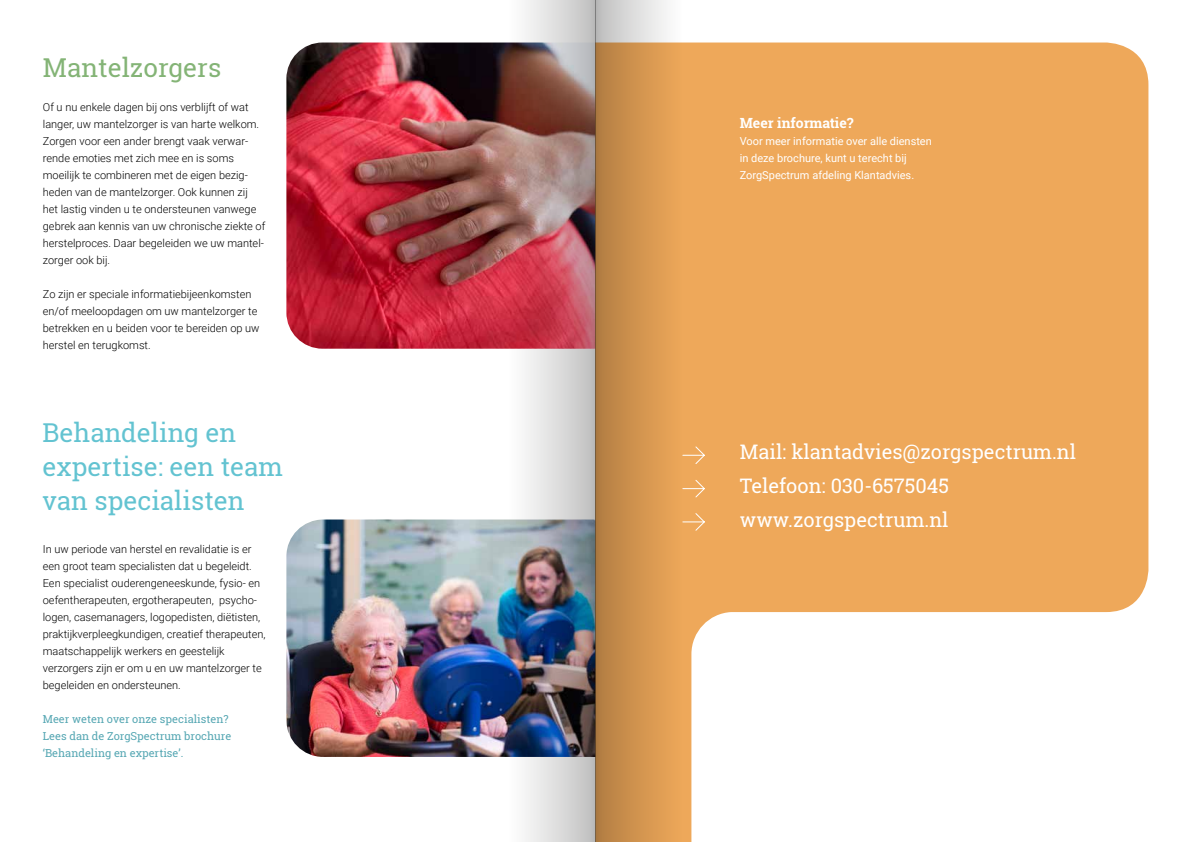
<style>
.page{position:relative;width:1191px;height:842px;background:#fff}
.page>*{position:absolute;margin:0;border:0;box-sizing:border-box;transform-origin:0 0}
.t1{font:26px/34px "Roboto Slab";color:#63c3d1}
.t2{font:26px "Roboto Slab";color:#84b476}
.t3{font:20px "Roboto Slab";color:#fff}
.t4{font:700 14px "Roboto Slab";color:#fff}
.t5{font:300 11px/17px "Roboto";color:#000}
.t6{font:11px/17px "Roboto";color:#fff}
.t7{font:11px/17px "Roboto Slab";color:#56a7b3}
</style>
<div class="page">
<img style="left:286px;top:519px;width:223px;height:238px">
<img style="left:286px;top:43px;width:223px;height:306px">
<svg style="left:681px;top:43px;width:467px;height:799px;fill:#eea85a"></svg>
<svg style="left:682px;top:479px;width:23px;height:19px"></svg>
<svg style="left:682px;top:445px;width:23px;height:20px"></svg>
<svg style="left:682px;top:512px;width:23px;height:20px"></svg>
<svg style="left:595px;top:0;width:86px;height:842px;background:#ce9554"></svg>
<img style="left:509px;top:0;width:86px;height:842px">
<h1 class="t2" style="left:43px;top:49px;width:180px">Mantelzorgers</h1>
<p class="t5" style="left:43px;top:98px;width:224px">Of u nu enkele dagen bij ons verblijft of wat langer, uw mantelzorger is van harte welkom.<br>Zorgen voor een ander brengt vaak verwar&shy;rende emoties met zich mee en is soms moeilijk te combineren met de eigen bezig&shy;heden van de mantelzorger. Ook kunnen zij het lastig vinden u te ondersteunen vanwege gebrek aan kennis van uw chronische ziekte of herstelproces. Daar begeleiden we uw mantel&shy;zorger ook bij.</p>
<p class="t5" style="left:43px;top:285px;width:218px">Zo zijn er speciale informatiebijeenkomsten en/of meeloopdagen om uw mantelzorger te betrekken en u beiden voor te bereiden op uw herstel en terugkomst.</p>
<h1 class="t1" style="left:43px;top:415px;width:242px">Behandeling en expertise: een team van specialisten</h1>
<p class="t5" style="left:43px;top:540px;width:224px">In uw periode van herstel en revalidatie is er een groot team specialisten dat u begeleidt.<br>Een specialist ouderengeneeskunde, fysio- en oefentherapeuten, ergotherapeuten, psycho&shy;logen, casemanagers, logopedisten, diëtisten, praktijkverpleegkundigen, creatief therapeuten, maatschappelijk werkers en geestelijk verzorgers zijn er om u en uw mantelzorger te begeleiden en ondersteunen.</p>
<p class="t7" style="left:43px;top:710px;width:190px">Meer weten over onze specialisten?<br>Lees dan de ZorgSpectrum brochure ‘Behandeling en expertise’.</p>
<p class="t4" style="left:739px;top:113px;width:115px">Meer informatie?</p>
<p class="t6" style="left:739px;top:132px;width:194px">Voor meer informatie over alle diensten in deze brochure, kunt u terecht bij<br>ZorgSpectrum afdeling Klantadvies.</p>
<h2 class="t3" style="left:740px;top:438px;width:338px">Mail: klantadvies@zorgspectrum.nl</h2>
<h2 class="t3" style="left:740px;top:472px;width:211px">Telefoon: 030-6575045</h2>
<h2 class="t3" style="left:740px;top:506px;width:210px">www.zorgspectrum.nl</h2>
</div>
